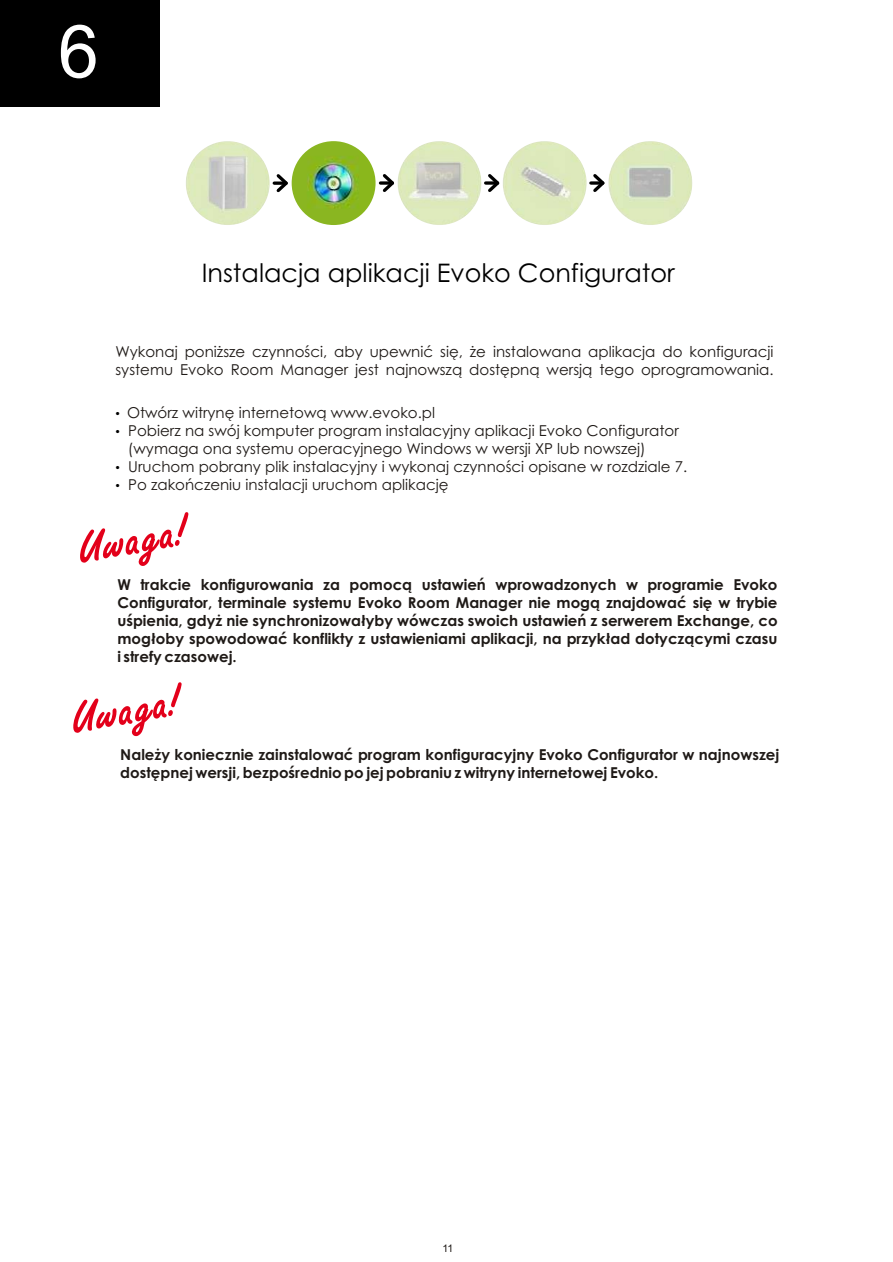
<style>
.page{position:relative;width:893px;height:1262px;background:#fff}
.page>*{position:absolute;margin:0;border:0;box-sizing:border-box;transform-origin:0 0}
.t1{font:73.5px "Arial";color:#fff}
.t2{font:700 45px "Freestyle Scr DEE";color:#e3001a}
.t3{font:25.5px "Century Gothic";color:#000}
.t4{font:700 15px/18.1px "Century Gothic";color:#1f1a17;text-align:justify}
.t5{font:15px/17.9px "Century Gothic";color:#1f1a17}
.t6{font:12.75px/17.9px "Arial";color:#000}
.t7{font:10.5px "Arial";color:#1f1a17}
</style>
<div class="page">
<div style="left:0;top:0;width:159px;height:107px;background:#000"></div>
<img style="left:186px;top:141px;width:84px;height:84px;border-radius:42px">
<img style="left:292px;top:141px;width:83px;height:84px;border-radius:42px">
<img style="left:397px;top:141px;width:84px;height:84px;border-radius:42px">
<img style="left:502px;top:141px;width:84px;height:84px;border-radius:42px">
<img style="left:608px;top:141px;width:84px;height:84px;border-radius:42px">
<svg style="left:273px;top:174px;width:15px;height:19px"></svg>
<svg style="left:380px;top:174px;width:14px;height:18px"></svg>
<svg style="left:485px;top:174px;width:15px;height:18px"></svg>
<svg style="left:590px;top:174px;width:15px;height:18px"></svg>
<h1 class="t1" style="left:58px;top:24px;width:42px">6</h1>
<h3 class="t3" style="left:202px;top:263px;width:474px">Instalacja aplikacji Evoko Configurator</h3>
<p class="t5" style="left:115px;top:344px;width:659px">Wykonaj poniższe czynności, aby upewnić się, że instalowana aplikacja do konfiguracji systemu Evoko Room Manager jest najnowszą dostępną wersją tego oprogramowania.</p>
<p class="t6" style="left:115px;top:406px;width:6px">• •</p>
<p class="t6" style="left:115px;top:459px;width:6px">• •</p>
<p class="t5" style="left:127px;top:405px;width:561px">Otwórz witrynę internetową www.evoko.pl<br>Pobierz na swój komputer program instalacyjny aplikacji Evoko Configurator (wymaga ona systemu operacyjnego Windows w wersji XP lub nowszej)<br>Uruchom pobrany plik instalacyjny i wykonaj czynności opisane w rozdziale 7.<br>Po zakończeniu instalacji uruchom aplikację</p>
<h2 class="t2" style="left:74px;top:532px;width:112px;rotate:-10deg">Uwaga!</h2>
<p class="t4" style="left:117px;top:576px;width:661px">W trakcie konfigurowania za pomocą ustawień wprowadzonych w programie Evoko Configurator, terminale systemu Evoko Room Manager nie mogą znajdować się w trybie uśpienia, gdyż nie synchronizowałyby wówczas swoich ustawień z serwerem Exchange, co mogłoby spowodować konflikty z ustawieniami aplikacji, na przykład dotyczącymi czasu i strefy czasowej.</p>
<h2 class="t2" style="left:67px;top:703px;width:112px;rotate:-10deg">Uwaga!</h2>
<p class="t4" style="left:120px;top:747px;width:660px">Należy koniecznie zainstalować program konfiguracyjny Evoko Configurator w najnowszej dostępnej wersji, bezpośrednio po jej pobraniu z witryny internetowej Evoko.</p>
<p class="t7" style="left:442px;top:1244px;width:12px">11</p>
</div>
